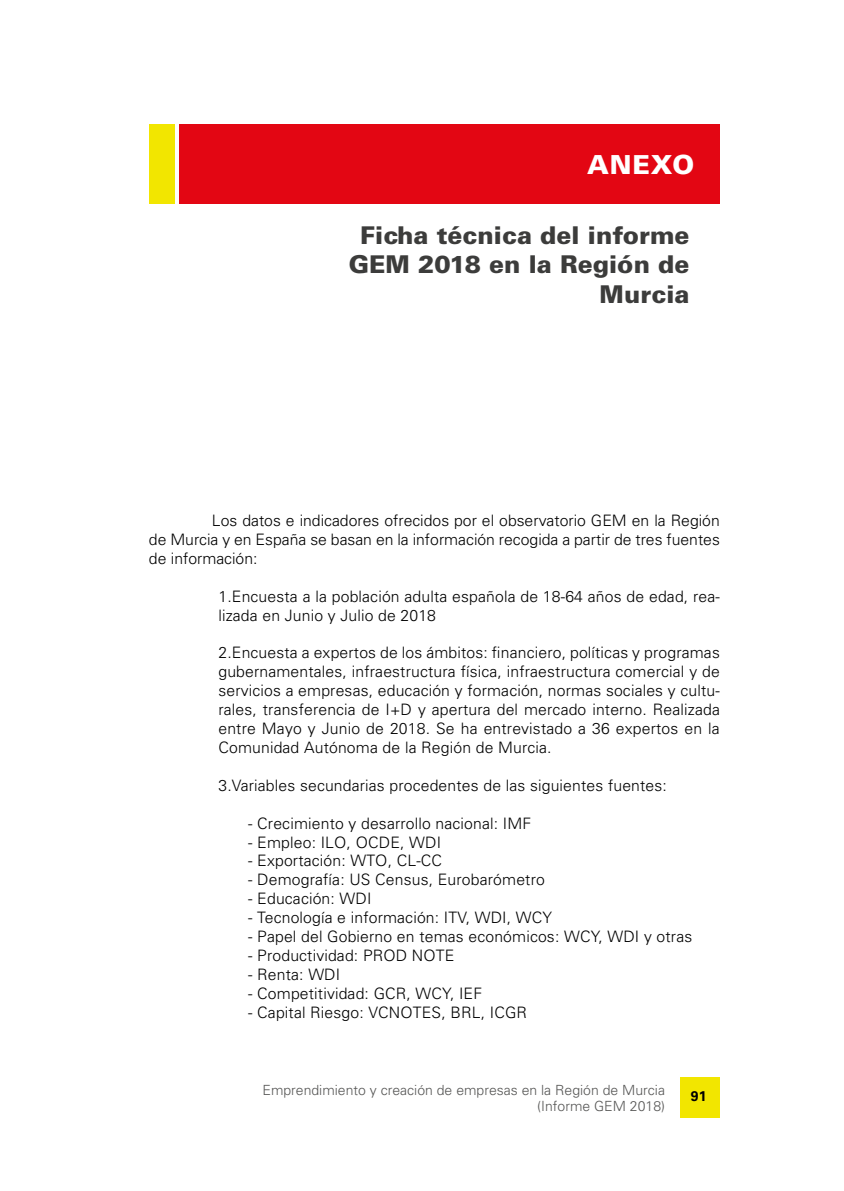
<style>
.page{position:relative;width:844px;height:1191px;background:#fff}
.page>*{position:absolute;margin:0;border:0;box-sizing:border-box;transform-origin:0 0}
.t1{font:900 26.25px "Univers LT Std";letter-spacing:.03em;color:#fff}
.t2{font:900 24.5px/29.4px "Univers LT Std";color:#3c3c3b;text-align:right}
.t3{font:300 15.75px/18.9px "Univers";letter-spacing:.01em;color:#000;text-align:justify}
.t4{font:300 14px/15.8px "Univers";color:#575756;text-align:right}
.t5{font:700 14px "Univers LT Std";color:#000}
</style>
<div class="page">
<div style="left:680px;top:1076px;width:39px;height:41px;background:#f2e600"></div>
<div style="left:179px;top:124px;width:540px;height:80px;background:#e30613"></div>
<div style="left:149px;top:124px;width:26px;height:80px;background:#f2e600"></div>
<h1 class="t1" style="left:587px;top:148px;width:109px">ANEXO</h1>
<h2 class="t2" style="left:348px;top:220px;width:342px">Ficha técnica del informe<br>GEM 2018 en la Región de<br>Murcia</h2>
<p class="t3" style="left:149px;top:511px;width:572px;text-indent:63px">Los datos e indicadores ofrecidos por el observatorio GEM en la Región de Murcia y en España se basan en la información recogida a partir de tres fuentes de información:</p>
<p class="t3" style="left:218px;top:586px;width:503px">1.Encuesta a la población adulta española de 18-64 años de edad, rea&shy;lizada en Junio y Julio de 2018</p>
<p class="t3" style="left:218px;top:643px;width:503px">2.Encuesta a expertos de los ámbitos: financiero, políticas y programas gubernamentales, infraestructura física, infraestructura comercial y de servicios a empresas, educación y formación, normas sociales y cultu&shy;rales, transferencia de I+D y apertura del mercado interno. Realizada entre Mayo y Junio de 2018. Se ha entrevistado a 36 expertos en la Comunidad Autónoma de la Región de Murcia.</p>
<p class="t3" style="left:218px;top:775px;width:450px">3.Variables secundarias procedentes de las siguientes fuentes:</p>
<p class="t3" style="left:248px;top:813px;width:284px">- Crecimiento y desarrollo nacional: IMF</p>
<p class="t3" style="left:248px;top:832px;width:194px">- Empleo: ILO, OCDE, WDI</p>
<p class="t3" style="left:248px;top:851px;width:195px">- Exportación: WTO, CL-CC</p>
<p class="t3" style="left:248px;top:870px;width:298px">- Demografía: US Census, Eurobarómetro</p>
<p class="t3" style="left:248px;top:889px;width:125px">- Educación: WDI</p>
<p class="t3" style="left:248px;top:908px;width:305px">- Tecnología e información: ITV, WDI, WCY</p>
<p class="t3" style="left:248px;top:927px;width:445px">- Papel del Gobierno en temas económicos: WCY, WDI y otras</p>
<p class="t3" style="left:248px;top:946px;width:208px">- Productividad: PROD NOTE</p>
<p class="t3" style="left:248px;top:964px;width:93px">- Renta: WDI</p>
<p class="t3" style="left:248px;top:983px;width:235px">- Competitividad: GCR, WCY, IEF</p>
<p class="t3" style="left:248px;top:1002px;width:280px">- Capital Riesgo: VCNOTES, BRL, ICGR</p>
<p class="t4" style="left:262px;top:1082px;width:404px">Emprendimiento y creación de empresas en la Región de Murcia (Informe GEM 2018)</p>
<p class="t5" style="left:690px;top:1087px;width:17px">91</p>
</div>
